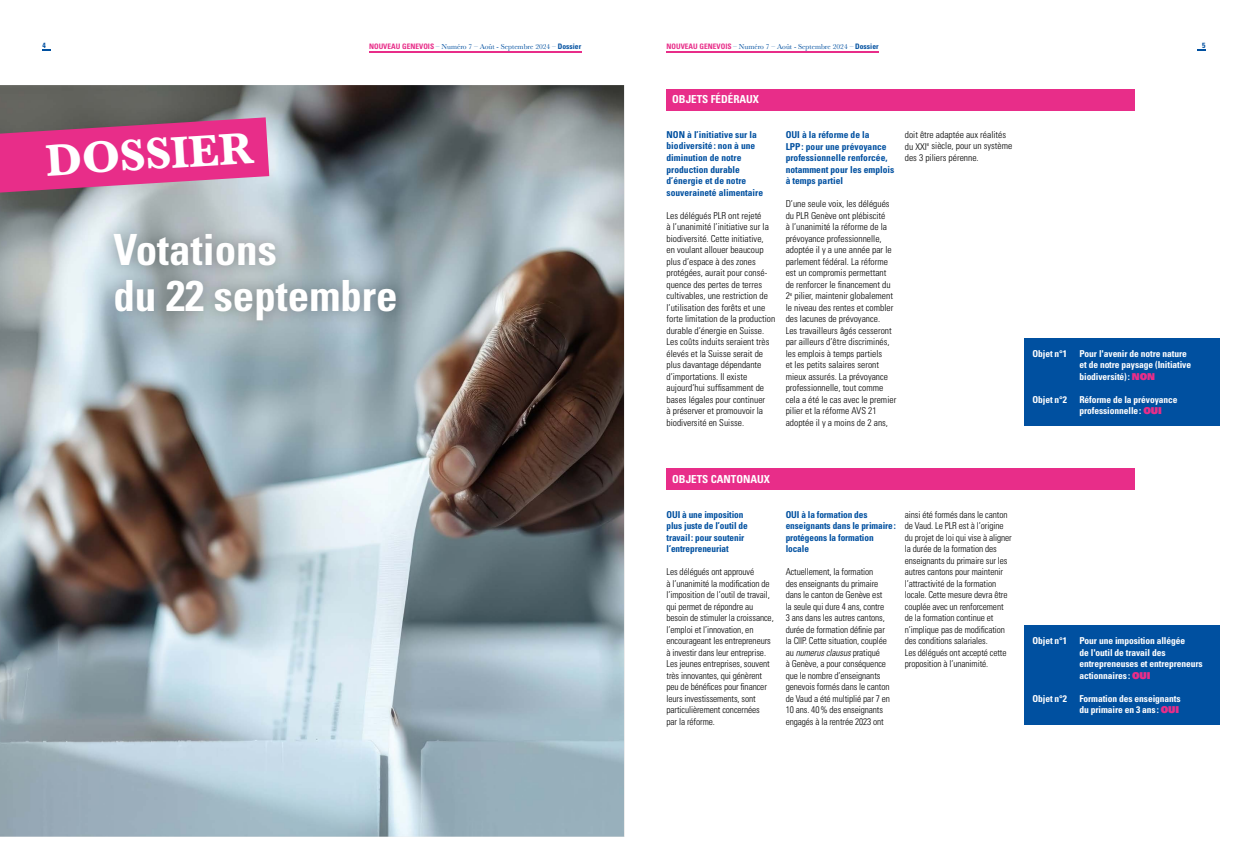
<style>
.page{position:relative;width:1248px;height:865px;background:#fff}
.page>*{position:absolute;margin:0;border:0;box-sizing:border-box;transform-origin:0 0}
.t1{font:700 46px "Baskerville";color:#fff}
.t2{font:700 condensed 43px/46px "Univers LT Std";color:#fff}
.t3{font:700 condensed 11px "Univers LT Std";color:#fff}
.t4{font:300 condensed 9.5px/11.5px "Univers LT Std";color:#000}
.t5{font:700 condensed 9.5px/11.5px "Univers LT Std";color:#0050a0}
.t6{font:700 condensed 9.5px/11.5px "Univers LT Std";letter-spacing:-.01em;color:#fff}
.t7{font:7.5px "Baskerville";color:#0050a0}
.t8{font:700 condensed 7.5px "Univers LT Std";color:#0050a0}
.s1{font-family:"Univers LT Std";font-weight:700;font-stretch:condensed;color:#e82d89}
.s2{font-family:"Univers LT Std";font-weight:700;font-stretch:condensed}
.s3{font-style:italic}
.s4{font-family:"Univers LT Std X Black";font-weight:400;font-stretch:normal;color:#e82d89}
</style>
<div class="page">
<img style="left:0;top:85px;width:624px;height:751px">
<img style="left:99px;top:218px;width:312px;height:117px">
<svg style="left:0;top:117px;width:269px;height:75px;background:#d3428a"></svg>
<div style="left:666px;top:89px;width:468px;height:21px;background:#e82d89"></div>
<div style="left:666px;top:469px;width:468px;height:21px;background:#e82d89"></div>
<div style="left:1023px;top:625px;width:196px;height:99px;background:#0050a0"></div>
<div style="left:1023px;top:338px;width:196px;height:87px;background:#0050a0"></div>
<hr style="left:369px;top:51px;width:212px;height:1px;background:#e82d89">
<hr style="left:666px;top:51px;width:212px;height:1px;background:#e82d89">
<p class="t8" style="left:43px;top:41px;width:5px">4</p>
<p class="t7" style="left:369px;top:42px;width:213px"><span class="s1">NOUVEAU GENEVOIS</span> – Numéro 7 – Août - Septembre 2024 – <span class="s2">Dossier</span></p>
<p class="t7" style="left:666px;top:42px;width:213px"><span class="s1">NOUVEAU GENEVOIS</span> – Numéro 7 – Août - Septembre 2024 – <span class="s2">Dossier</span></p>
<p class="t8" style="left:1201px;top:41px;width:5px">5</p>
<h1 class="t1" style="left:44px;top:128px;width:210px;rotate:-3deg">DOSSIER</h1>
<h2 class="t2" style="left:113px;top:226px;width:286px">Votations<br>du 22 septembre</h2>
<p class="t3" style="left:672px;top:93px;width:88px">OBJETS FÉDÉRAUX</p>
<p class="t5" style="left:666px;top:129px;width:98px">NON à l’initiative sur la biodiversité : non à une diminution de notre production durable d’énergie et de notre souveraineté alimentaire</p>
<p class="t4" style="left:666px;top:209px;width:110px">Les délégués PLR ont rejeté<br>à l’unanimité l’initiative sur la biodiversité. Cette initiative,<br>en voulant allouer beaucoup plus d’espace à des zones protégées, aurait pour consé&shy;quence des pertes de terres cultivables, une restriction de l’utilisation des forêts et une forte limitation de la production durable d’énergie en Suisse.<br>Les coûts induits seraient très élevés et la Suisse serait de plus davantage dépendante d’importations. Il existe aujourd’hui suffisamment de bases légales pour continuer<br>à préserver et promouvoir la biodiversité en Suisse.</p>
<p class="t5" style="left:785px;top:129px;width:110px">OUI à la réforme de la<br>LPP : pour une prévoyance professionnelle renforcée, notamment pour les emplois à temps partiel</p>
<p class="t4" style="left:785px;top:198px;width:112px">D’une seule voix, les délégués du PLR Genève ont plébiscité<br>à l’unanimité la réforme de la prévoyance professionnelle, adoptée il y a une année par le parlement fédéral. La réforme est un compromis permettant de renforcer le financement du<br>2<sup>e</sup> pilier, maintenir globalement le niveau des rentes et combler des lacunes de prévoyance.<br>Les travailleurs âgés cesseront par ailleurs d’être discriminés, les emplois à temps partiels<br>et les petits salaires seront mieux assurés. La prévoyance professionnelle, tout comme cela a été le cas avec le premier pilier et la réforme AVS 21 adoptée il y a moins de 2 ans,</p>
<p class="t4" style="left:904px;top:129px;width:109px">doit être adaptée aux réalités du XXI<sup>e</sup> siècle, pour un système des 3 piliers pérenne.</p>
<p class="t3" style="left:672px;top:472px;width:99px">OBJETS CANTONAUX</p>
<p class="t5" style="left:666px;top:508px;width:83px">OUI à une imposition plus juste de l’outil de travail : pour soutenir l’entrepreneuriat</p>
<p class="t4" style="left:666px;top:566px;width:109px">Les délégués ont approuvé<br>à l’unanimité la modification de l’imposition de l’outil de travail, qui permet de répondre au besoin de stimuler la croissance, l’emploi et l’innovation, en encourageant les entrepreneurs à investir dans leur entreprise.<br>Les jeunes entreprises, souvent très innovantes, qui génèrent peu de bénéfices pour financer leurs investissements, sont particulièrement concernées<br>par la réforme.</p>
<p class="t5" style="left:785px;top:508px;width:112px">OUI à la formation des enseignants dans le primaire : protégeons la formation locale</p>
<p class="t4" style="left:785px;top:566px;width:106px">Actuellement, la formation<br>des enseignants du primaire dans le canton de Genève est la seule qui dure 4 ans, contre<br>3 ans dans les autres cantons, durée de formation définie par la CIIP. Cette situation, couplée au <span class="s3">numerus clausus</span> pratiqué<br>à Genève, a pour conséquence que le nombre d’enseignants genevois formés dans le canton de Vaud a été multiplié par 7 en<br>10 ans. 40 % des enseignants engagés à la rentrée 2023 ont</p>
<p class="t4" style="left:904px;top:508px;width:108px">ainsi été formés dans le canton de Vaud. Le PLR est à l’origine du projet de loi qui vise à aligner la durée de la formation des enseignants du primaire sur les autres cantons pour maintenir l’attractivité de la formation locale. Cette mesure devra être couplée avec un renforcement de la formation continue et n’implique pas de modification des conditions salariales.<br>Les délégués ont accepté cette proposition à l’unanimité.</p>
<p class="t6" style="left:1032px;top:347px;width:36px">Objet n°1</p>
<p class="t6" style="left:1079px;top:347px;width:113px">Pour l'avenir de notre nature et de notre paysage (Initiative biodiversité) : <span class="s4">NON</span></p>
<p class="t6" style="left:1032px;top:393px;width:36px">Objet n°2</p>
<p class="t6" style="left:1079px;top:393px;width:100px">Réforme de la prévoyance professionnelle : <span class="s4">OUI</span></p>
<p class="t6" style="left:1032px;top:635px;width:36px">Objet n°1</p>
<p class="t6" style="left:1079px;top:635px;width:125px">Pour une imposition allégée<br>de l'outil de travail des entrepreneuses et entrepreneurs actionnaires : <span class="s4">OUI</span></p>
<p class="t6" style="left:1032px;top:692px;width:36px">Objet n°2</p>
<p class="t6" style="left:1079px;top:692px;width:103px">Formation des enseignants du primaire en 3 ans : <span class="s4">OUI</span></p>
</div>
